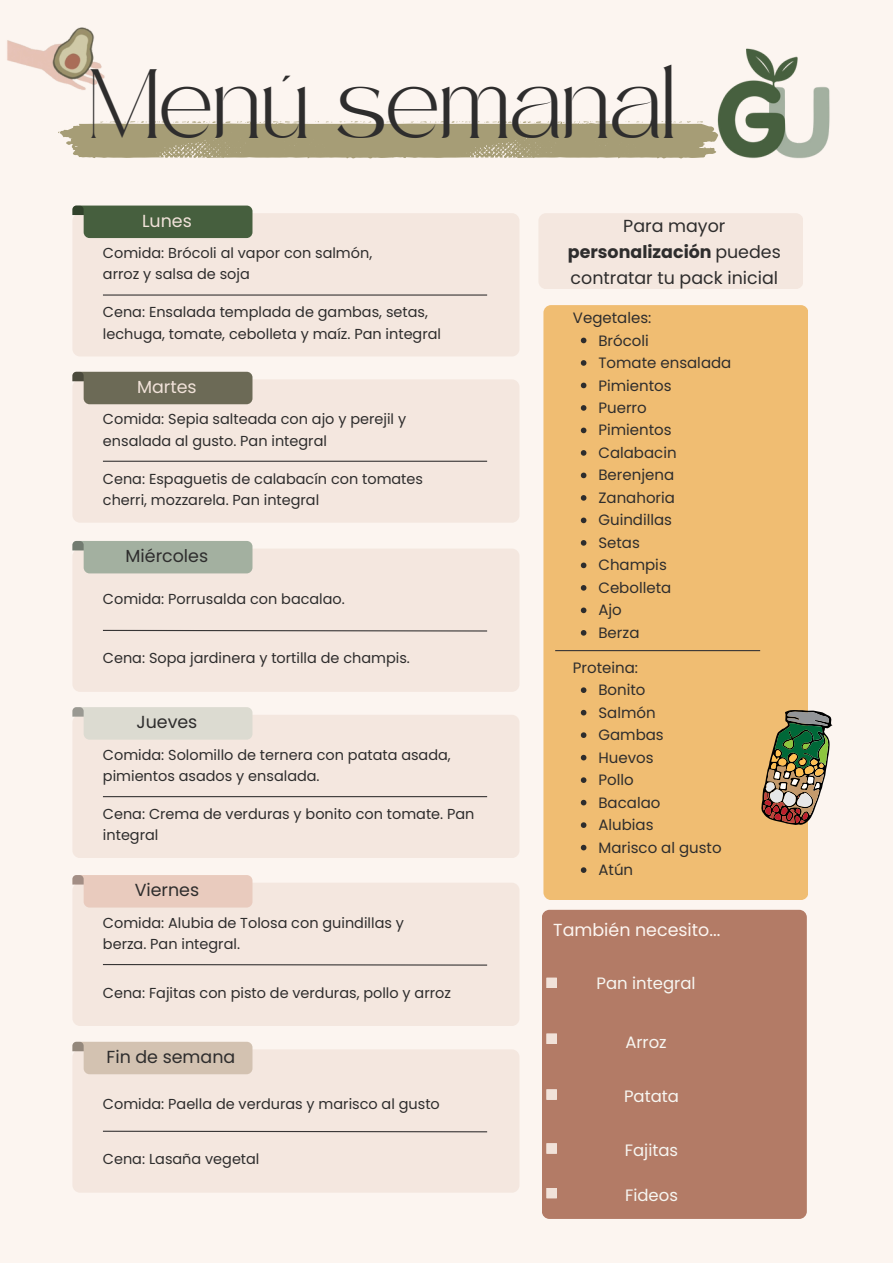
<style>
.page{position:relative;width:893px;height:1264px;background:#fff}
.page>*{position:absolute;margin:0;border:0;box-sizing:border-box;transform-origin:0 0}
.t1{font:48px "Safira March";letter-spacing:.025em;color:#2e2d2d}
.t2{font:17.4px/25.8px "Poppins";color:#2e2d2d;text-align:center}
.t3{font:17.4px "Poppins";color:#fcf5f0}
.t4{font:17.4px "Poppins";color:#f1e2d9}
.t5{font:16.5px "Poppins";color:#f7f6f1}
.t6{font:15px "Poppins";color:#2e2d2d}
.t7{font:14.4px/21.3px "Poppins";color:#2e2d2d}
.s1{font-weight:700}
</style>
<div class="page">
<div style="left:0;top:0;width:892px;height:1262px;background:#fcf5f0"></div>
<div style="left:72px;top:213px;width:447px;height:143px;background:#f4e7df;border-radius:8px"></div>
<div style="left:543px;top:305px;width:265px;height:595px;background:#f0bd72;border-radius:8px"></div>
<div style="left:538px;top:213px;width:265px;height:76px;background:#f4e7df;border-radius:8px"></div>
<div style="left:542px;top:909px;width:264px;height:309px;background:#b37b66;border-radius:8px"></div>
<div style="left:72px;top:548px;width:447px;height:144px;background:#f4e7df;border-radius:8px"></div>
<div style="left:72px;top:379px;width:447px;height:143px;background:#f4e7df;border-radius:8px"></div>
<div style="left:72px;top:714px;width:447px;height:144px;background:#f4e7df;border-radius:8px"></div>
<div style="left:72px;top:882px;width:447px;height:143px;background:#f4e7df;border-radius:8px"></div>
<div style="left:72px;top:1049px;width:447px;height:143px;background:#f4e7df;border-radius:8px"></div>
<svg style="left:72px;top:205px;width:180px;height:33px;background:#516748"></svg>
<div style="left:72px;top:541px;width:180px;height:32px;background:#a3b0a0"></div>
<div style="left:72px;top:372px;width:180px;height:32px;background:#6c6a56"></div>
<div style="left:72px;top:707px;width:180px;height:32px;background:#dcdbd1"></div>
<div style="left:72px;top:875px;width:180px;height:32px;background:#e9cbbe"></div>
<svg style="left:72px;top:1041px;width:180px;height:33px;background:#d4c4b3"></svg>
<hr style="left:103px;top:294px;width:384px;height:1px;background:#373535">
<svg style="left:103px;top:629px;width:385px;height:3px"></svg>
<hr style="left:103px;top:460px;width:384px;height:2px;background:#373535">
<hr style="left:103px;top:796px;width:384px;height:1px;background:#373535">
<svg style="left:103px;top:964px;width:385px;height:2px"></svg>
<svg style="left:103px;top:1130px;width:385px;height:2px"></svg>
<hr style="left:555px;top:650px;width:205px;height:1px;background:#373535">
<div style="left:546px;top:1033px;width:11px;height:11px;background:#f1e2d9"></div>
<div style="left:546px;top:977px;width:11px;height:11px;background:#f1e2d9"></div>
<div style="left:546px;top:1089px;width:11px;height:10px;background:#f1e2d9"></div>
<div style="left:546px;top:1143px;width:11px;height:10px;background:#f1e2d9"></div>
<svg style="left:168px;top:121px;width:548px;height:38px;background:#b0a784"></svg>
<img style="left:716px;top:48px;width:114px;height:111px">
<img style="left:7px;top:27px;width:161px;height:131px">
<svg style="left:761px;top:710px;width:72px;height:115px"></svg>
<svg style="left:580px;top:337px;width:6px;height:6px"></svg>
<svg style="left:580px;top:360px;width:6px;height:6px"></svg>
<svg style="left:580px;top:382px;width:6px;height:6px"></svg>
<svg style="left:580px;top:405px;width:6px;height:6px"></svg>
<svg style="left:580px;top:427px;width:6px;height:6px"></svg>
<svg style="left:580px;top:450px;width:6px;height:6px"></svg>
<svg style="left:580px;top:472px;width:6px;height:6px"></svg>
<svg style="left:580px;top:495px;width:6px;height:5px"></svg>
<svg style="left:580px;top:517px;width:6px;height:6px"></svg>
<svg style="left:580px;top:540px;width:6px;height:5px"></svg>
<svg style="left:580px;top:562px;width:6px;height:6px"></svg>
<svg style="left:580px;top:585px;width:6px;height:5px"></svg>
<svg style="left:580px;top:607px;width:6px;height:6px"></svg>
<svg style="left:580px;top:630px;width:6px;height:5px"></svg>
<svg style="left:580px;top:687px;width:6px;height:6px"></svg>
<svg style="left:580px;top:710px;width:6px;height:5px"></svg>
<svg style="left:580px;top:732px;width:6px;height:6px"></svg>
<svg style="left:580px;top:754px;width:6px;height:6px"></svg>
<svg style="left:580px;top:777px;width:6px;height:6px"></svg>
<svg style="left:580px;top:799px;width:6px;height:6px"></svg>
<svg style="left:580px;top:822px;width:6px;height:6px"></svg>
<svg style="left:580px;top:844px;width:6px;height:6px"></svg>
<svg style="left:580px;top:867px;width:6px;height:5px"></svg>
<div style="left:546px;top:1187px;width:11px;height:11px;background:#f1e2d9"></div>
<p class="t1" style="left:89px;top:94px;width:588px">Menú semanal</p>
<p class="t4" style="left:142px;top:208px;width:51px">Lunes</p>
<p class="t7" style="left:103px;top:242px;width:271px">Comida: Brócoli al vapor con salmón, arroz y salsa de soja</p>
<p class="t7" style="left:103px;top:301px;width:339px">Cena: Ensalada templada de gambas, setas, lechuga, tomate, cebolleta y maíz. Pan integral</p>
<p class="t4" style="left:137px;top:374px;width:61px">Martes</p>
<p class="t7" style="left:103px;top:408px;width:305px">Comida: Sepia salteada con ajo y perejil y ensalada al gusto. Pan integral</p>
<p class="t7" style="left:103px;top:468px;width:321px">Cena: Espaguetis de calabacín con tomates cherri, mozzarela. Pan integral</p>
<p class="t2" style="left:126px;top:543px;width:84px">Miércoles</p>
<p class="t7" style="left:103px;top:588px;width:243px">Comida: Porrusalda con bacalao.</p>
<p class="t7" style="left:103px;top:647px;width:308px">Cena: Sopa jardinera y tortilla de champis.</p>
<p class="t2" style="left:136px;top:709px;width:62px">Jueves</p>
<p class="t7" style="left:103px;top:744px;width:349px">Comida: Solomillo de ternera con patata asada, pimientos asados y ensalada.</p>
<p class="t7" style="left:103px;top:803px;width:373px">Cena: Crema de verduras y bonito con tomate. Pan integral</p>
<p class="t2" style="left:135px;top:877px;width:66px">Viernes</p>
<p class="t7" style="left:103px;top:911px;width:302px">Comida: Alubia de Tolosa con guindillas y berza. Pan integral.</p>
<p class="t7" style="left:103px;top:981px;width:349px">Cena: Fajitas con pisto de verduras, pollo y arroz</p>
<p class="t2" style="left:107px;top:1044px;width:130px">Fin de semana</p>
<p class="t7" style="left:103px;top:1093px;width:338px">Comida: Paella de verduras y marisco al gusto</p>
<p class="t7" style="left:103px;top:1148px;width:158px">Cena: Lasaña vegetal</p>
<p class="t2" style="left:568px;top:213px;width:214px">Para mayor <span class="s1">personalización</span> puedes contratar tu pack inicial</p>
<p class="t6" style="left:573px;top:307px;width:80px">Vegetales:</p>
<p class="t6" style="left:598px;top:330px;width:52px">Brócoli</p>
<p class="t6" style="left:598px;top:352px;width:134px">Tomate ensalada</p>
<p class="t6" style="left:598px;top:375px;width:75px">Pimientos</p>
<p class="t6" style="left:598px;top:397px;width:50px">Puerro</p>
<p class="t6" style="left:598px;top:420px;width:75px">Pimientos</p>
<p class="t6" style="left:598px;top:442px;width:80px">Calabacin</p>
<p class="t6" style="left:598px;top:464px;width:77px">Berenjena</p>
<p class="t6" style="left:598px;top:487px;width:78px">Zanahoria</p>
<p class="t6" style="left:598px;top:509px;width:75px">Guindillas</p>
<p class="t6" style="left:598px;top:532px;width:43px">Setas</p>
<p class="t6" style="left:598px;top:554px;width:70px">Champis</p>
<p class="t6" style="left:598px;top:577px;width:74px">Cebolleta</p>
<p class="t6" style="left:598px;top:599px;width:25px">Ajo</p>
<p class="t6" style="left:598px;top:622px;width:43px">Berza</p>
<p class="t6" style="left:573px;top:657px;width:67px">Proteina:</p>
<p class="t6" style="left:598px;top:679px;width:49px">Bonito</p>
<p class="t6" style="left:598px;top:702px;width:59px">Salmón</p>
<p class="t6" style="left:598px;top:724px;width:67px">Gambas</p>
<p class="t6" style="left:598px;top:747px;width:57px">Huevos</p>
<p class="t6" style="left:598px;top:769px;width:37px">Pollo</p>
<p class="t6" style="left:598px;top:792px;width:63px">Bacalao</p>
<p class="t6" style="left:598px;top:814px;width:57px">Alubias</p>
<p class="t6" style="left:598px;top:837px;width:125px">Marisco al gusto</p>
<p class="t6" style="left:598px;top:859px;width:36px">Atún</p>
<p class="t3" style="left:553px;top:918px;width:168px">También necesito...</p>
<p class="t5" style="left:596px;top:971px;width:100px">Pan integral</p>
<p class="t5" style="left:625px;top:1030px;width:43px">Arroz</p>
<p class="t5" style="left:624px;top:1084px;width:56px">Patata</p>
<p class="t5" style="left:624px;top:1138px;width:55px">Fajitas</p>
<p class="t5" style="left:625px;top:1183px;width:54px">Fideos</p>
</div>
